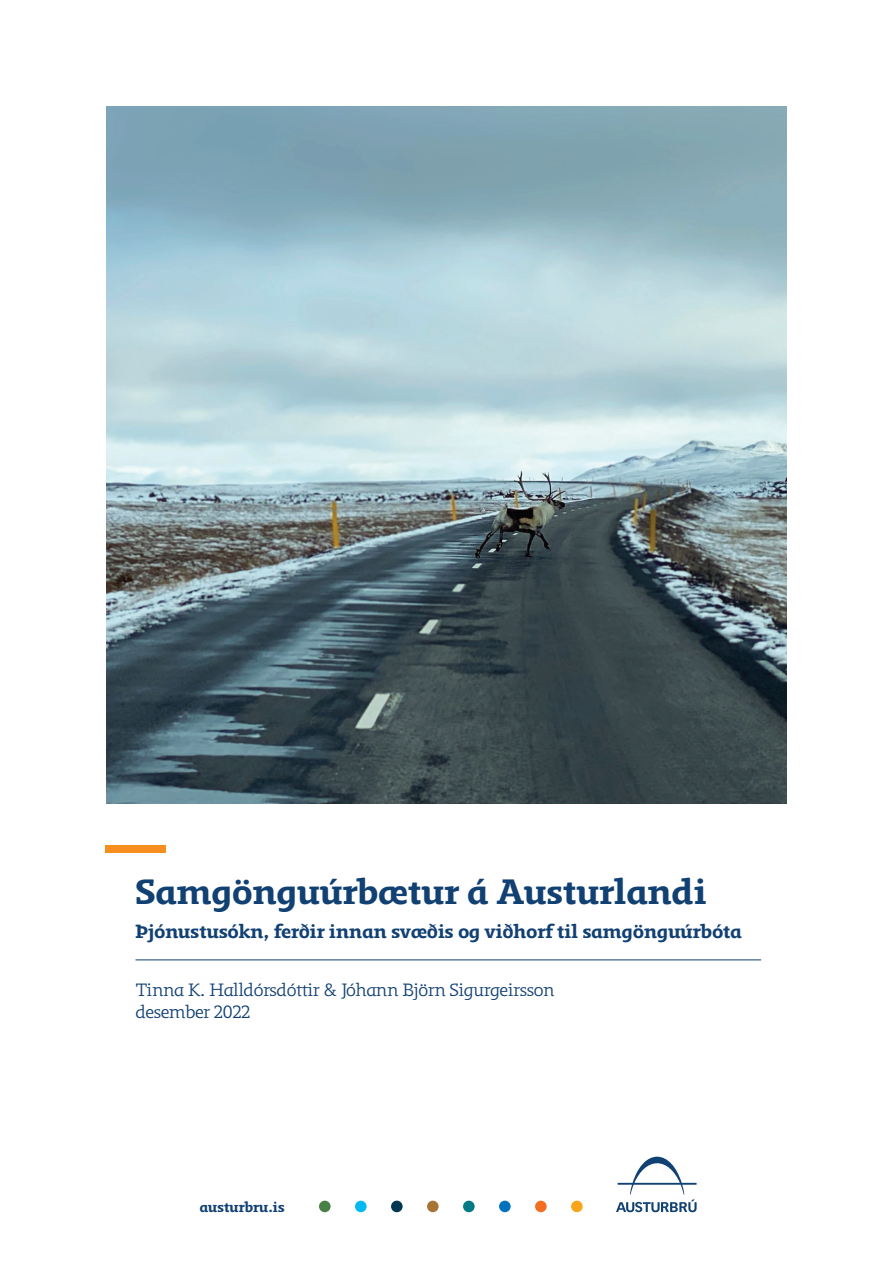
<style>
.page{position:relative;width:893px;height:1263px;background:#fff}
.page>*{position:absolute;margin:0;border:0;box-sizing:border-box;transform-origin:0 0}
.t1{font:500 36px "Regime Pipar B";color:#114073}
.t2{font:500 19.5px "Regime Pipar B";color:#114073}
.t3{font:18.15px/22.2px "Regime Pipar B";color:#114073}
.t4{font:500 14.55px "Regime Pipar B";color:#114073}
</style>
<div class="page">
<svg style="left:616px;top:1157px;width:81px;height:55px"></svg>
<svg style="left:319px;top:1201px;width:12px;height:11px"></svg>
<svg style="left:355px;top:1201px;width:12px;height:11px"></svg>
<div style="left:391px;top:1201px;width:12px;height:11px;background:#013651;border-radius:50%"></div>
<svg style="left:427px;top:1201px;width:12px;height:11px"></svg>
<div style="left:463px;top:1201px;width:12px;height:11px;background:#007a84;border-radius:50%"></div>
<svg style="left:499px;top:1201px;width:12px;height:11px"></svg>
<svg style="left:535px;top:1201px;width:12px;height:11px"></svg>
<svg style="left:571px;top:1201px;width:12px;height:11px"></svg>
<div style="left:106px;top:846px;width:60px;height:7px;background:#f68f20"></div>
<hr style="left:135px;top:959px;width:626px;height:1px;background:#114073">
<img style="left:106px;top:107px;width:681px;height:697px">
<h1 class="t1" style="left:135px;top:870px;width:573px">Samgönguúrbætur á Austurlandi</h1>
<p class="t2" style="left:135px;top:919px;width:608px">Þjónustusókn, ferðir innan svæðis og viðhorf til samgönguúrbóta</p>
<p class="t3" style="left:136px;top:978px;width:420px">Tinna K. Halldórsdóttir &amp; Jóhann Björn Sigurgeirsson desember 2022</p>
<p class="t4" style="left:200px;top:1199px;width:87px">austurbru.is</p>
</div>
